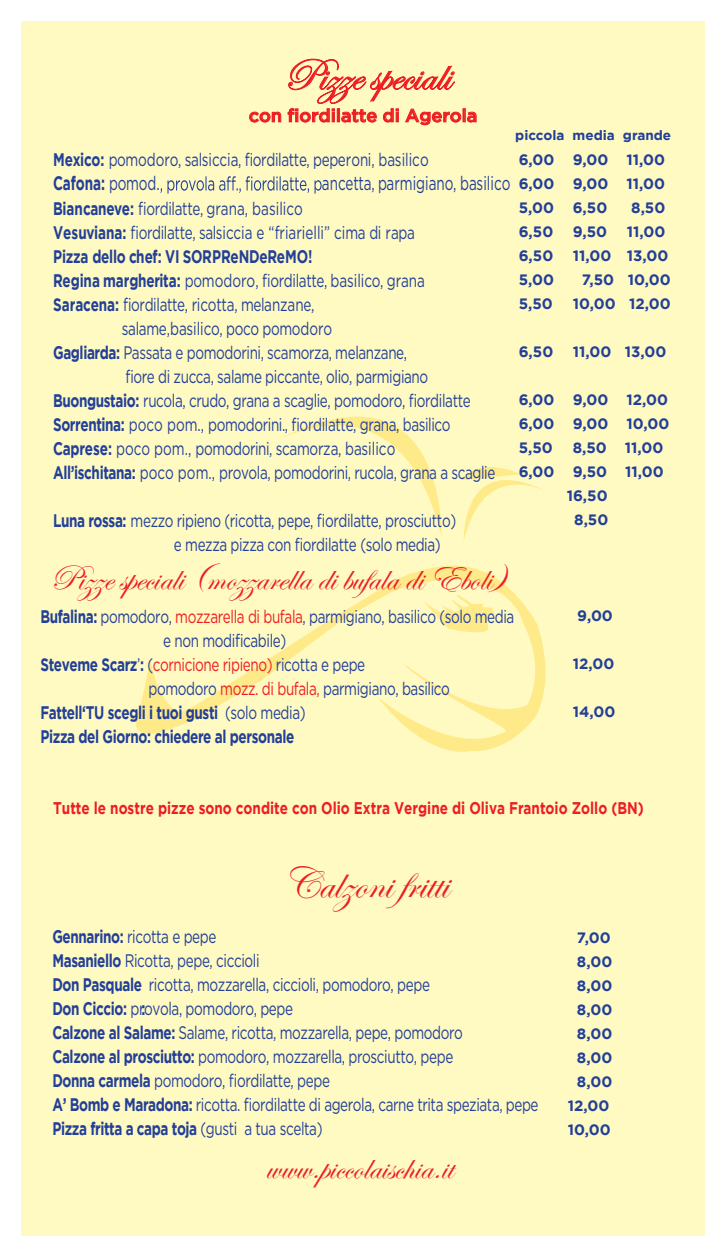
<style>
.page{position:relative;width:723px;height:1255px;background:#fff}
.page>*{position:absolute;margin:0;border:0;box-sizing:border-box;transform-origin:0 0}
.t1{font:45px "Edwardian Script ITC";color:#ee1d23}
.t2{font:36px "Edwardian Script ITC";color:#ee1d23}
.t3{font:19.35px "Gotham";color:#223f99;scale:.7 1}
.t4{font:700 19.35px "Gotham";color:#223f99;scale:.7 1}
.t5{font:18.3px "Gotham";letter-spacing:-.03em;color:#223f99;scale:.74 1}
.t6{font:18.15px/24px "Gotham";letter-spacing:-.03em;color:#223f99;scale:.74 1}
.t7{font:18.15px "Gotham";color:#223f99;scale:.74 1}
.t8{font:700 18.15px "Gotham";letter-spacing:-.025em;color:#223f99;scale:.74 1}
.t9{font:18.15px "Gotham";letter-spacing:-.03em;color:#ee1d23;scale:.74 1}
.t10{font:700 18.15px "Gotham";letter-spacing:-.03em;color:#223f99;scale:.74 1}
.t11{font:500 18px "Gotham";color:#ee1d23}
.t12{font:700 16.8px "Gotham";color:#ee1d23;scale:.8 1}
.t13{font:700 15px/24px "Gotham";color:#223f99;text-align:justify}
.t14{font:700 13.5px "Gotham";color:#223f99}
.s1{font-weight:700}
.s2{font-weight:400}
.s3{font-size:18.15px}
.s4{font-size:18.3px}
.s5{color:#ee1d23}
.s6{font-weight:700;color:#223f99}
.s7{color:#223f99}
</style>
<div class="page">
<div style="left:21px;top:21px;width:684px;height:1215px;background:#fffac1"></div>
<svg style="left:135px;top:565px;width:411px;height:187px"></svg>
<svg style="left:462px;top:467px;width:92px;height:73px"></svg>
<svg style="left:249px;top:112px;width:32px;height:10px"></svg>
<svg style="left:288px;top:59px;width:188px;height:66px"></svg>
<svg style="left:256px;top:416px;width:186px;height:119px"></svg>
<svg style="left:160px;top:176px;width:162px;height:17px"></svg>
<h1 class="t1" style="left:284px;top:50px;width:168px">Pizze speciali</h1>
<p class="t11" style="left:249px;top:105px;width:230px">con fiordilatte di Agerola</p>
<p class="t14" style="left:515px;top:127px;width:157px">piccola media grande</p>
<p class="t6" style="left:53px;top:148px;width:509px"><span class="s1">Mexico:</span> pomodoro, salsiccia, fiordilatte, peperoni, basilico</p>
<p class="t4" style="left:53px;top:172px;width:154px">Cafona: <span class="s2">pomod.</span></p>
<p class="t3" style="left:322px;top:171px;width:271px">ancetta, parmigiano, basilico</p>
<p class="t7" style="left:53px;top:196px;width:339px"><span class="s1">Biancaneve:</span> fiordilatte, grana, basilico</p>
<p class="t6" style="left:53px;top:220px;width:490px"><span class="s1">Vesuviana:</span> fiordilatte, salsiccia e “friarielli” cima di rapa</p>
<p class="t8" style="left:53px;top:245px;width:352px">Pizza dello chef: VI SORPReNDeReMO!</p>
<p class="t7" style="left:53px;top:268px;width:504px"><span class="s1">Regina margherita:</span> pomodoro, fiordilatte, basilico, grana</p>
<p class="t6" style="left:53px;top:292px;width:355px"><span class="s1">Saracena:</span> fiordilatte, ricotta, melanzane,</p>
<p class="t6" style="left:122px;top:316px;width:286px">salame,basilico, poco pomodoro</p>
<p class="t6" style="left:53px;top:340px;width:480px"><span class="s1">Gagliarda:</span> Passata e pomodorini, scamorza, melanzane,</p>
<p class="t6" style="left:125px;top:364px;width:411px">fiore di zucca, salame piccante, olio, parmigiano</p>
<p class="t6" style="left:53px;top:388px;width:566px"><span class="s1">Buongustaio:</span> rucola, crudo, grana a scaglie, pomodoro, fiordilatte</p>
<p class="t5" style="left:53px;top:412px;width:538px"><span class="s1">Sorrentina:</span> poco pom., <span class="s3">pomodorini</span>., <span class="s3">fiordilatte</span>, grana, basilico</p>
<p class="t6" style="left:53px;top:436px;width:599px"><span class="s1">Caprese:</span> <span class="s4">poco pom.,</span> pomodorini, scamorza, basilico<br><span class="s1">All’ischitana:</span> <span class="s4">poco pom.,</span> provola, pomodorini, rucola, grana a scaglie</p>
<p class="t6" style="left:174px;top:508px;width:383px;text-indent:-121px"><span class="s1">Luna rossa:</span> mezzo ripieno (ricotta, pepe, fiordilatte, prosciutto) e mezza pizza con fiordilatte (solo media)</p>
<p class="t13" style="left:519px;top:147px;width:148px">6,00 9,00 11,00<br>6,00 9,00 11,00<br>5,00 6,50</p>
<p class="t13" style="left:631px;top:195px;width:36px">8,50</p>
<p class="t13" style="left:519px;top:219px;width:36px">6,50</p>
<p class="t13" style="left:573px;top:219px;width:36px">9,50</p>
<p class="t13" style="left:627px;top:219px;width:40px">11,00</p>
<p class="t13" style="left:519px;top:243px;width:36px">6,50</p>
<p class="t13" style="left:573px;top:243px;width:97px">11,00 13,00</p>
<p class="t13" style="left:519px;top:267px;width:37px">5,00</p>
<p class="t13" style="left:582px;top:267px;width:90px">7,50 10,00</p>
<p class="t13" style="left:519px;top:291px;width:36px">5,50</p>
<p class="t13" style="left:573px;top:291px;width:99px">10,00 12,00</p>
<p class="t13" style="left:519px;top:339px;width:36px">6,50</p>
<p class="t13" style="left:573px;top:339px;width:95px">11,00 13,00</p>
<p class="t13" style="left:519px;top:387px;width:152px">6,00 9,00 12,00<br>6,00 9,00 10,00<br>5,50</p>
<p class="t13" style="left:573px;top:435px;width:92px">8,50 11,00</p>
<p class="t13" style="left:519px;top:459px;width:147px">6,00 9,50 11,00</p>
<p class="t13" style="left:567px;top:483px;width:42px">16,50</p>
<p class="t13" style="left:574px;top:507px;width:36px">8,50</p>
<h2 class="t2" style="left:50px;top:558px;width:459px">Pizze speciali (mozzarella di bufala di Eboli)</h2>
<p class="t6" style="left:40px;top:604px;width:642px"><span class="s1">Bufalina:</span> pomodoro, <span class="s5">mozzarella di bufala</span>, parmigiano, basilico (solo media</p>
<p class="t6" style="left:163px;top:628px;width:168px">e non modificabile)</p>
<p class="t9" style="left:40px;top:652px;width:440px"><span class="s6">Steveme Scarz</span><span class="s7">’</span><span class="s6">:</span> <span class="s7">(</span>cornicione ripieno) <span class="s7">ricotta e pepe</span></p>
<p class="t6" style="left:148px;top:676px;width:409px">pomodoro <span class="s5">mozz. di bufala,</span> parmigiano, basilico</p>
<p class="t10" style="left:40px;top:702px;width:360px">Fattell‘TU scegli i tuoi gusti <span class="s2">(solo media)</span></p>
<p class="t8" style="left:40px;top:726px;width:345px">Pizza del Giorno: chiedere al personale</p>
<p class="t13" style="left:577px;top:603px;width:37px">9,00</p>
<p class="t13" style="left:573px;top:651px;width:43px">12,00</p>
<p class="t13" style="left:573px;top:699px;width:44px">14,00</p>
<p class="t12" style="left:53px;top:798px;width:740px">Tutte le nostre pizze sono condite con Olio Extra Vergine di Oliva Frantoio Zollo (BN)</p>
<h1 class="t1" style="left:283px;top:858px;width:167px">Calzoni fritti</h1>
<p class="t6" style="left:52px;top:924px;width:282px"><span class="s1">Gennarino:</span> ricotta e pepe<br><span class="s1">Masaniello</span> Ricotta, pepe, ciccioli</p>
<p class="t6" style="left:52px;top:996px;width:327px"><span class="s1">Don Ciccio:</span> pro<span class="s1">:</span> vola, pomodoro, pepe</p>
<p class="t6" style="left:52px;top:972px;width:512px"><span class="s1">Don Pasquale</span> ricotta, mozzarella, ciccioli, pomodoro, pepe</p>
<p class="t6" style="left:52px;top:1020px;width:658px"><span class="s1">Calzone al Salame:</span> Salame, ricotta, mozzarella, pepe, pomodoro<br><span class="s1">Calzone al prosciutto:</span> pomodoro, mozzarella, prosciutto, pepe<br><span class="s1">Donna carmela</span> pomodoro, fiordilatte, pepe<br><span class="s1">A’ Bomb e Maradona:</span> ricotta. fiordilatte di agerola, carne trita speziata, pepe <span class="s1">Pizza fritta a capa toja</span> (gusti a tua scelta)</p>
<h2 class="t2" style="left:266px;top:1147px;width:188px">www.piccolaischia.it</h2>
<p class="t13" style="left:577px;top:925px;width:37px">7,00<br>8,00<br>8,00<br>8,00<br>8,00<br>8,00<br>8,00</p>
<p class="t13" style="left:568px;top:1093px;width:44px">12,00<br>10,00</p>
</div>
